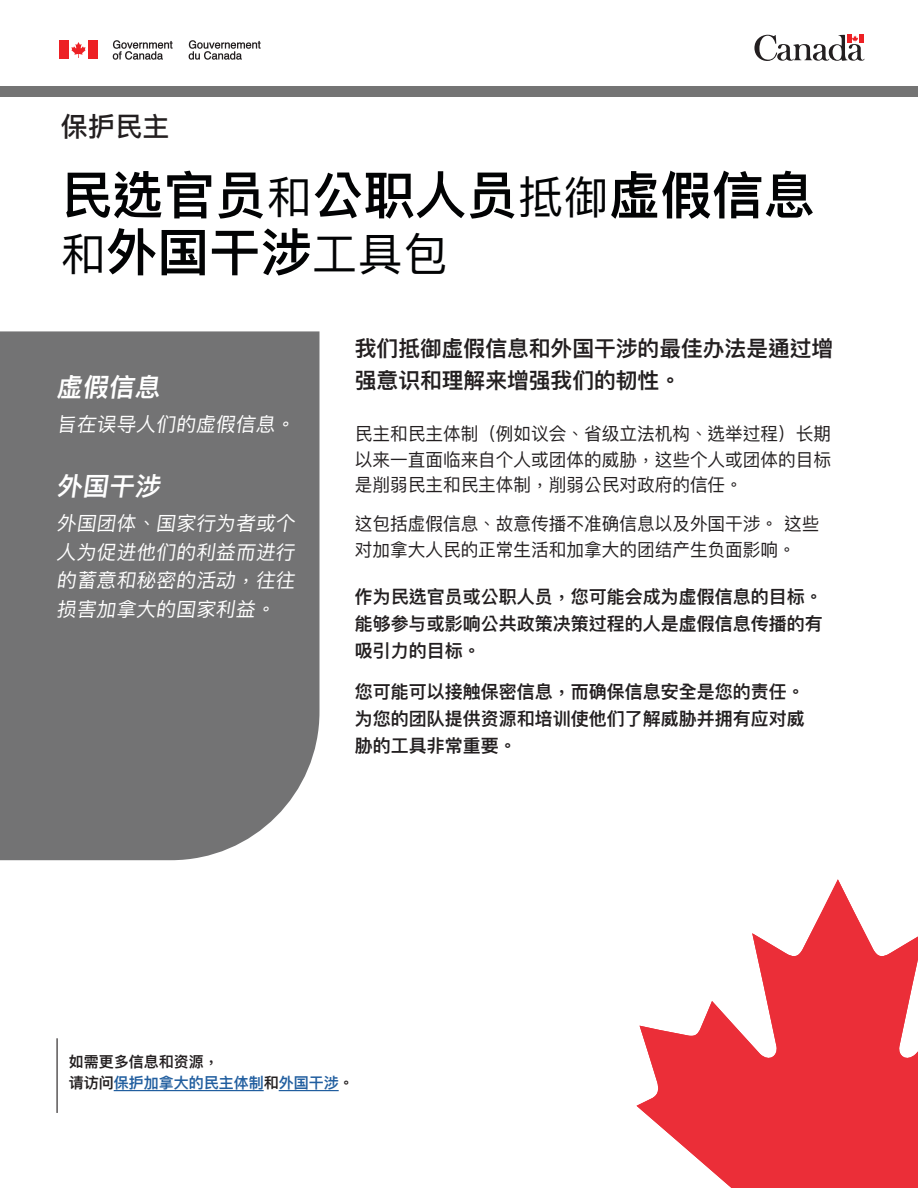
<style>
.page{position:relative;width:918px;height:1188px;background:#fff}
.page>*{position:absolute;margin:0;border:0;box-sizing:border-box;transform-origin:0 0}
.SC_-_H1_-_Titles{font:600 51px "Ping Fang SC";letter-spacing:.01em;color:#020304}
.SC_-_H1_-_Titles-2{font:45px "Ping Fang SC";color:#020304}
.SC_-_H1_-_Subtitle{font:500 27px "Ping Fang SC";color:#231f20}
.SC_-_H7_-_Definition_Word{font:600 25.5px "Ping Fang SC";color:#fff}
.SC_-_Body_Header{font:600 21.75px/31.5px "Ping Fang SC";color:#231f20}
.SC_-_H7_-_Definition_Text{font:19.5px/28.5px "Ping Fang SC";color:#fff;text-align:justify}
.SC_-_Body_Copy{font:18px/25.5px "Ping Fang SC";color:#231f20;text-align:justify}
.SC_-_Strong_Body{font:600 18px/27px "Ping Fang SC";color:#231f20;text-align:justify}
.SC_-_Footnote{font:600 15px/21px "Ping Fang SC";color:#231f20}
.s1{font-weight:400;font-size:45px}
.s2{font-weight:600;font-size:51px}
.s3{color:#215e9f}
</style>
<div class="page">
<svg style="left:754px;top:35px;width:111px;height:26px"></svg>
<div style="left:60px;top:41px;width:9px;height:18px;background:#ed2024"></div>
<svg style="left:71px;top:42px;width:15px;height:16px"></svg>
<div style="left:88px;top:41px;width:9px;height:18px;background:#ed2024"></div>
<svg style="left:113px;top:40px;width:60px;height:20px"></svg>
<svg style="left:189px;top:40px;width:72px;height:20px"></svg>
<div style="left:0;top:86px;width:918px;height:10px;background:#747474"></div>
<div style="left:0;top:331px;width:320px;height:529px;background:#737374"></div>
<hr style="left:114px;top:1090px;width:150px;height:1px;background:#215e9f">
<hr style="left:279px;top:1090px;width:60px;height:1px;background:#215e9f">
<hr style="left:57px;top:1038px;width:1px;height:75px;background:#231f20">
<svg style="left:637px;top:879px;width:281px;height:309px;fill:#eb2e38"></svg>
<p class="SC_-_H1_-_Subtitle" style="left:61px;top:110px;width:110px">保护民主</p>
<p class="SC_-_H1_-_Titles" style="left:61px;top:163px;width:755px">民选官员<span class="s1">和</span>公职人员<span class="s1">抵御</span>虚假信息</p>
<p class="SC_-_H1_-_Titles-2" style="left:61px;top:226px;width:389px">和<span class="s2">外国干涉</span>工具包</p>
<p class="SC_-_H7_-_Definition_Word" style="left:57px;top:371px;width:109px">虚假信息</p>
<p class="SC_-_H7_-_Definition_Text" style="left:57px;top:409px;width:243px">旨在误导人们的虚假信息。</p>
<p class="SC_-_H7_-_Definition_Word" style="left:57px;top:470px;width:109px">外国干涉</p>
<p class="SC_-_H7_-_Definition_Text" style="left:57px;top:509px;width:243px">外国团体、国家行为者或个人为促进他们的利益而进行的蓄意和秘密的活动，往往损害加拿大的国家利益。</p>
<p class="SC_-_Body_Header" style="left:355px;top:332px;width:480px">我们抵御虚假信息和外国干涉的最佳办法是通过增强意识和理解来增强我们的韧性。</p>
<p class="SC_-_Body_Copy" style="left:355px;top:421px;width:478px">民主和民主体制（例如议会、省级立法机构、选举过程）长期以来一直面临来自个人或团体的威胁，这些个人或团体的目标是削弱民主和民主体制，削弱公民对政府的信任。</p>
<p class="SC_-_Body_Copy" style="left:355px;top:511px;width:466px">这包括虚假信息、故意传播不准确信息以及外国干涉。 这些对加拿大人民的正常生活和加拿大的团结产生负面影响。</p>
<p class="SC_-_Strong_Body" style="left:355px;top:583px;width:469px">作为民选官员或公职人员，您可能会成为虚假信息的目标。能够参与或影响公共政策决策过程的人是虚假信息传播的有吸引力的目标。</p>
<p class="SC_-_Strong_Body" style="left:355px;top:677px;width:451px">您可能可以接触保密信息，而确保信息安全是您的责任。为您的团队提供资源和培训使他们了解威胁并拥有应对威胁的工具非常重要。</p>
<p class="SC_-_Footnote" style="left:69px;top:1051px;width:286px">如需更多信息和资源，<br>请访问<span class="s3">保护加拿大的民主体制</span>和<span class="s3">外国干涉</span>。</p>
</div>
